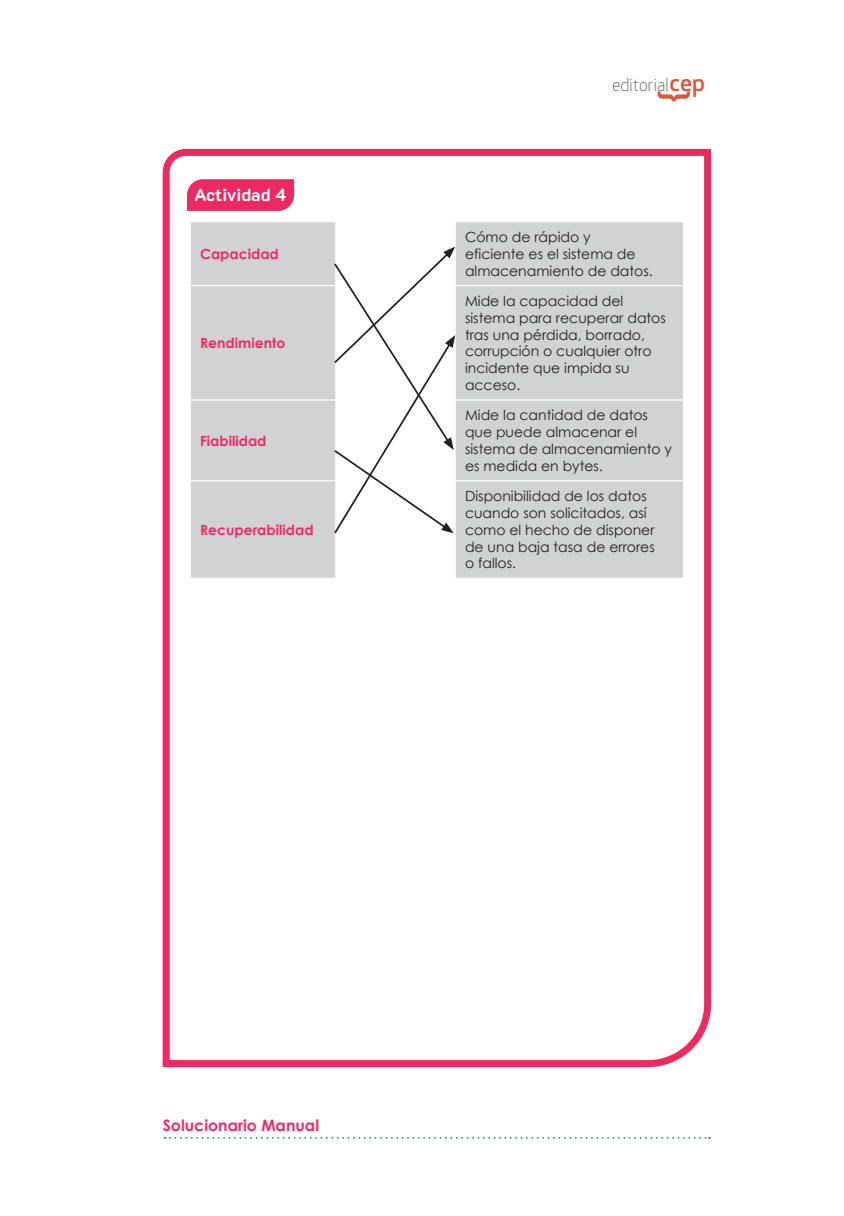
<style>
.page{position:relative;width:844px;height:1216px;background:#fff}
.page>*{position:absolute;margin:0;border:0;box-sizing:border-box;transform-origin:0 0}
.t1{font:700 36.23px "Frutiger Linotype";color:#d95842;scale:.91 1}
.t2{font:500 23.45px "Apex New";color:#d95842}
.Actividad{font:700 17.5px "K2 D";letter-spacing:-.01em;color:#fff}
.t3{font:300 17.5px "Apex New";letter-spacing:-.01em;color:#231f20;scale:.95 1}
.t4{font:700 15.75px "Century Gothic";color:#ee2c62}
.TABLA_-_normal{font:14px/16.8px "Century Gothic";color:#231f20}
.TABLA_-_normal-2{font:700 14px "Century Gothic";color:#ee2c62}
</style>
<div class="page">
<svg style="left:162px;top:148px;width:550px;height:920px"></svg>
<svg style="left:332px;top:247px;width:123px;height:288px"></svg>
<svg style="left:165px;top:1137px;width:544px;height:1px"></svg>
<p class="Actividad" style="left:194px;top:185px;width:94px">Actividad 4</p>
<p class="TABLA_-_normal-2" style="left:200px;top:243px;width:80px">Capacidad</p>
<p class="TABLA_-_normal-2" style="left:200px;top:332px;width:87px">Rendimiento</p>
<p class="TABLA_-_normal-2" style="left:200px;top:430px;width:68px">Fiabilidad</p>
<p class="TABLA_-_normal-2" style="left:200px;top:519px;width:115px">Recuperabilidad</p>
<p class="t3" style="left:612px;top:73px;width:62px">editorial</p>
<h1 class="t1" style="left:697px;top:91px;width:14px;rotate:90deg">}</h1>
<h2 class="t2" style="left:669px;top:67px;width:37px">cep</h2>
<p class="TABLA_-_normal" style="left:465px;top:228px;width:189px">Cómo de rápido y eficiente es el sistema de almacenamiento de datos.</p>
<p class="TABLA_-_normal" style="left:465px;top:292px;width:202px">Mide la capacidad del sistema para recuperar datos tras una pérdida, borrado, corrupción o cualquier otro incidente que impida su acceso.</p>
<p class="TABLA_-_normal" style="left:465px;top:407px;width:208px">Mide la cantidad de datos que puede almacenar el sistema de almacenamiento y es medida en bytes.</p>
<p class="TABLA_-_normal" style="left:465px;top:487px;width:191px">Disponibilidad de los datos cuando son solicitados, así como el hecho de disponer de una baja tasa de errores o fallos.</p>
<p class="t4" style="left:163px;top:1113px;width:158px">Solucionario Manual</p>
</div>
